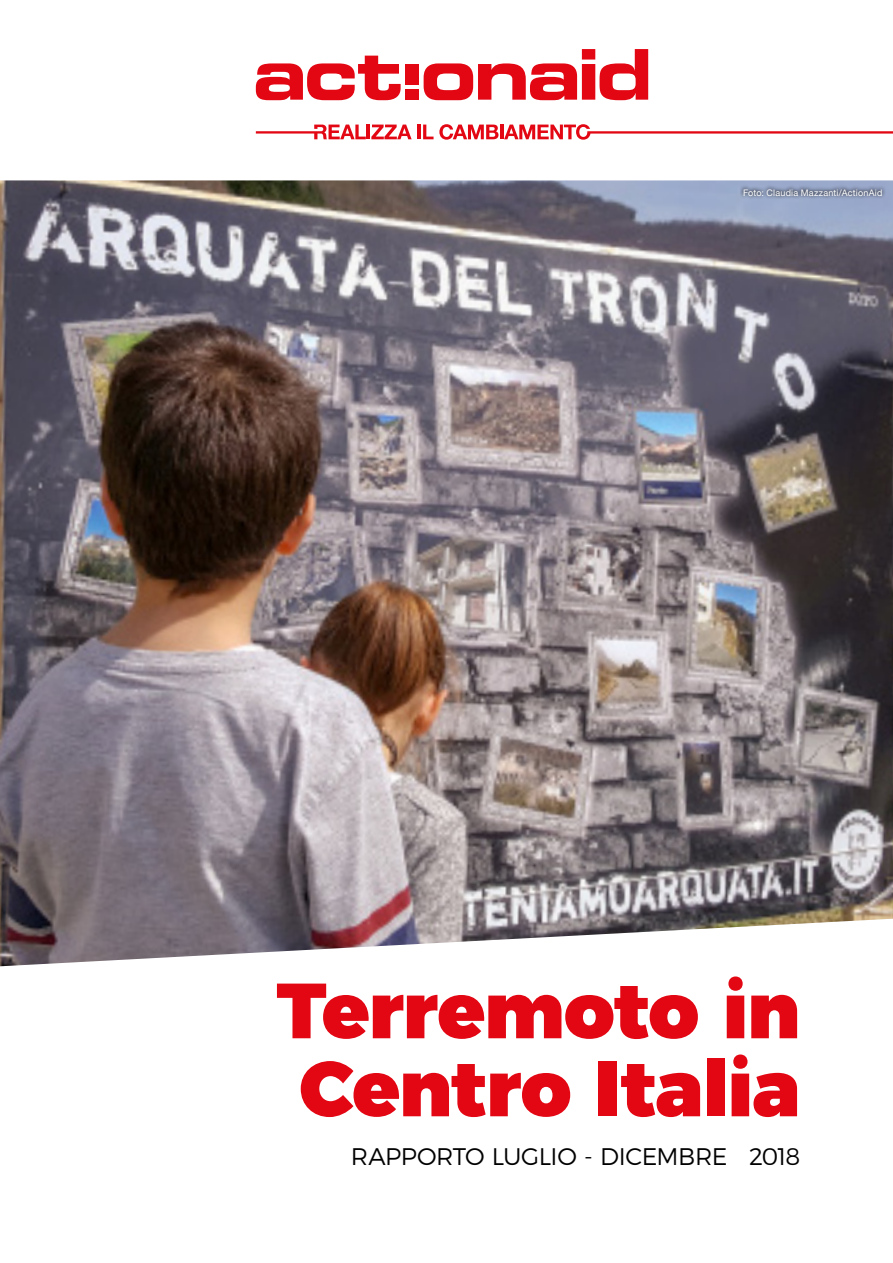
<style>
.page{position:relative;width:893px;height:1263px;background:#fff}
.page>*{position:absolute;margin:0;border:0;box-sizing:border-box;transform-origin:0 0}
.t1{font:900 78px/78px "Montserrat";letter-spacing:-.015em;color:#e30613}
.t2{font:300 24px "Montserrat";letter-spacing:-.02em;color:#000}
.t3{font:9px "Helvetica Neue";letter-spacing:.025em;color:#fff}
</style>
<div class="page">
<img style="left:0;top:180px;width:893px;height:786px">
<div style="left:740px;top:185px;width:145px;height:15px;background:#000;opacity:.8"></div>
<hr style="left:418px;top:125px;width:3px;height:14px;background:#e30613">
<svg style="left:423px;top:124px;width:75px;height:16px"></svg>
<hr style="left:500px;top:125px;width:3px;height:14px;background:#e30613">
<svg style="left:504px;top:124px;width:389px;height:16px"></svg>
<svg style="left:256px;top:125px;width:156px;height:14px"></svg>
<svg style="left:256px;top:56px;width:145px;height:44px"></svg>
<svg style="left:424px;top:49px;width:224px;height:51px"></svg>
<div style="left:406px;top:64px;width:13px;height:21px;background:#e30613"></div>
<div style="left:405px;top:89px;width:14px;height:10px;background:#e30613"></div>
<p class="t3" style="left:743px;top:186px;width:141px">Foto: Claudia Mazzanti/ActionAid</p>
<h1 class="t1" style="left:277px;top:965px;width:525px">Terremoto in<br>Centro Italia</h1>
<h2 class="t2" style="left:351px;top:1137px;width:451px">RAPPORTO LUGLIO - DICEMBRE 2018</h2>
</div>
